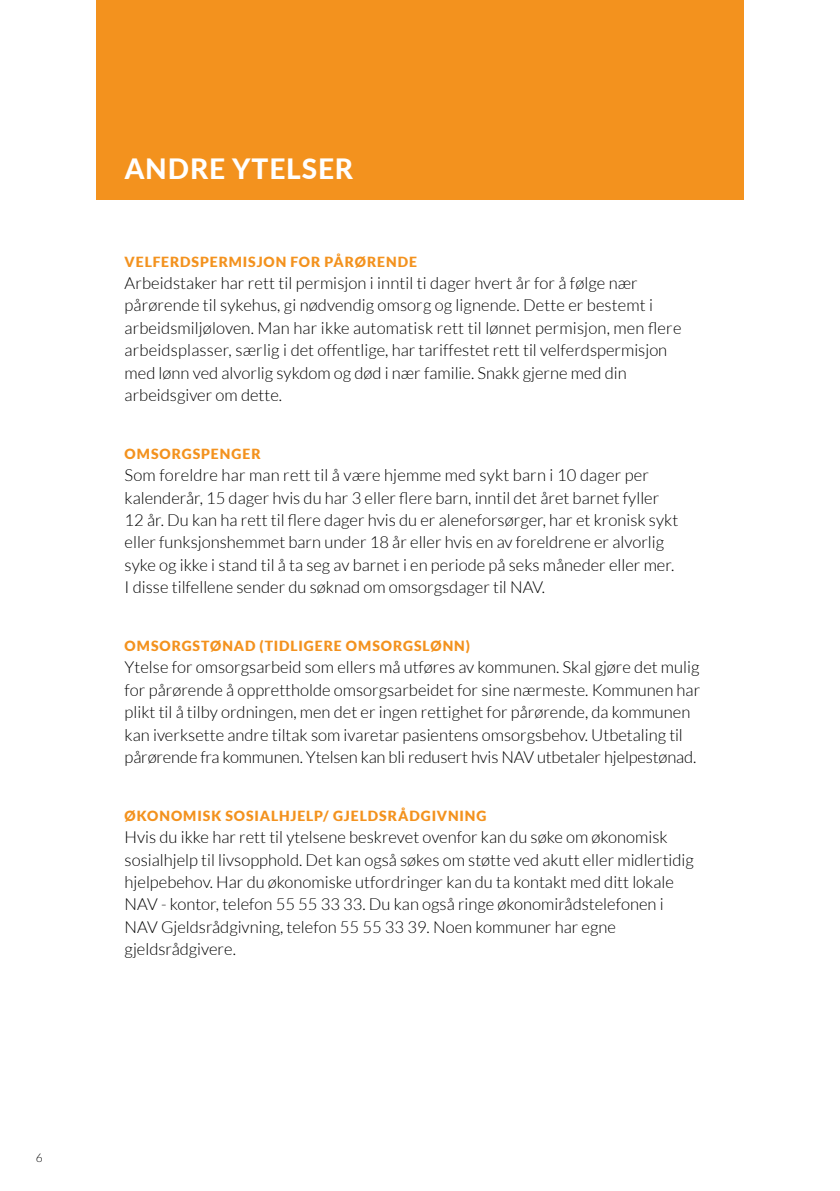
<style>
.page{position:relative;width:840px;height:1191px;background:#fff}
.page>*{position:absolute;margin:0;border:0;box-sizing:border-box;transform-origin:0 0}
.t1{font:800 28px "Lato";letter-spacing:.03em;color:#fff}
.t2{font:300 16.6px/22.4px "Lato";color:#000}
.t3{font:900 14px "Lato";letter-spacing:.065em;color:#f3921e}
.t4{font:300 12px "Lato";color:#000}
</style>
<div class="page">
<div style="left:97px;top:0;width:646px;height:199px;background:#f3921e"></div>
<p class="t4" style="left:36px;top:1151px;width:8px">6</p>
<h1 class="t1" style="left:125px;top:148px;width:230px">ANDRE YTELSER</h1>
<p class="t3" style="left:124px;top:253px;width:294px">VELFERDSPERMISJON FOR PÅRØRENDE</p>
<p class="t2" style="left:124px;top:272px;width:558px">Arbeidstaker har rett til permisjon i inntil ti dager hvert år for å følge nær pårørende til sykehus, gi nødvendig omsorg og lignende. Dette er bestemt i arbeidsmiljøloven. Man har ikke automatisk rett til lønnet permisjon, men flere arbeidsplasser, særlig i det offentlige, har tariffestet rett til velferdspermisjon med lønn ved alvorlig sykdom og død i nær familie. Snakk gjerne med din arbeidsgiver om dette.</p>
<p class="t3" style="left:124px;top:445px;width:137px">OMSORGSPENGER</p>
<p class="t2" style="left:124px;top:464px;width:555px">Som foreldre har man rett til å være hjemme med sykt barn i 10 dager per kalenderår, 15 dager hvis du har 3 eller flere barn, inntil det året barnet fyller 12 år. Du kan ha rett til flere dager hvis du er aleneforsørger, har et kronisk sykt eller funksjonshemmet barn under 18 år eller hvis en av foreldrene er alvorlig syke og ikke i stand til å ta seg av barnet i en periode på seks måneder eller mer.<br>I disse tilfellene sender du søknad om omsorgsdager til NAV.</p>
<p class="t3" style="left:124px;top:637px;width:346px">OMSORGSTØNAD (TIDLIGERE OMSORGSLØNN)</p>
<p class="t2" style="left:124px;top:656px;width:577px">Ytelse for omsorgsarbeid som ellers må utføres av kommunen. Skal gjøre det mulig for pårørende å opprettholde omsorgsarbeidet for sine nærmeste. Kommunen har plikt til å tilby ordningen, men det er ingen rettighet for pårørende, da kommunen kan iverksette andre tiltak som ivaretar pasientens omsorgsbehov. Utbetaling til pårørende fra kommunen. Ytelsen kan bli redusert hvis NAV utbetaler hjelpestønad.</p>
<p class="t3" style="left:124px;top:807px;width:363px">ØKONOMISK SOSIALHJELP/ GJELDSRÅDGIVNING</p>
<p class="t2" style="left:124px;top:826px;width:570px">Hvis du ikke har rett til ytelsene beskrevet ovenfor kan du søke om økonomisk sosialhjelp til livsopphold. Det kan også søkes om støtte ved akutt eller midlertidig hjelpebehov. Har du økonomiske utfordringer kan du ta kontakt med ditt lokale NAV - kontor, telefon 55 55 33 33. Du kan også ringe økonomirådstelefonen i NAV Gjeldsrådgivning, telefon 55 55 33 39. Noen kommuner har egne gjeldsrådgivere.</p>
</div>
